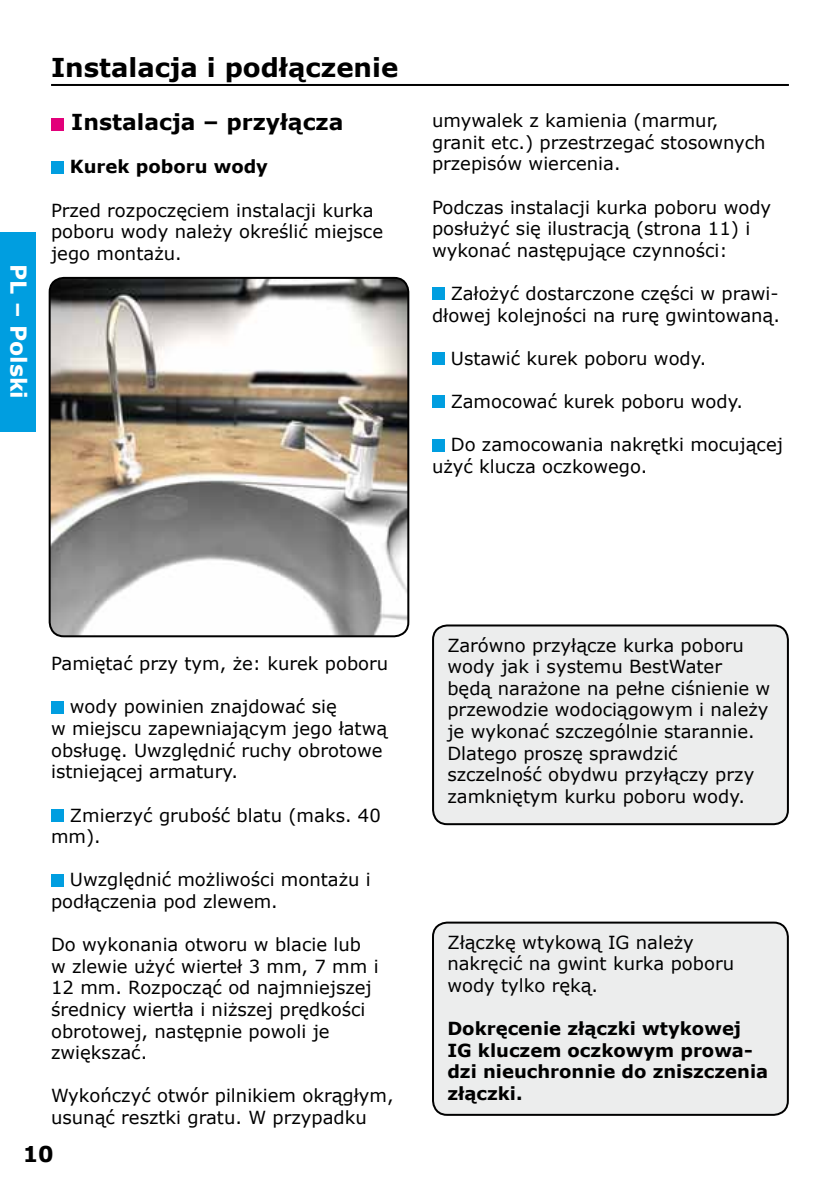
<style>
.page{position:relative;width:840px;height:1191px;background:#fff}
.page>*{position:absolute;margin:0;border:0;box-sizing:border-box;transform-origin:0 0}
.t1{font:700 26px "Verdana";color:#000}
.t2{font:700 22px "Verdana";color:#000}
.t3{font:700 22px "Verdana";color:#fff}
.t4{font:700 21.8px "Verdana";color:#000}
.t5{font:18px/21.6px "Verdana";color:#000}
.t6{font:700 18px/21.6px "Verdana";color:#000}
</style>
<div class="page">
<hr style="left:51px;top:84px;width:737px;height:2px;background:#000">
<div style="left:51px;top:118px;width:12px;height:12px;background:#e2007a"></div>
<div style="left:51px;top:161px;width:12px;height:12px;background:#009ee0"></div>
<div style="left:51px;top:701px;width:12px;height:12px;background:#009ee0"></div>
<div style="left:51px;top:809px;width:12px;height:12px;background:#009ee0"></div>
<div style="left:51px;top:874px;width:12px;height:12px;background:#009ee0"></div>
<img style="left:50px;top:278px;width:358px;height:358px">
<div style="left:49px;top:277px;width:360px;height:360px;border:2px solid #000;border-radius:14px"></div>
<div style="left:432px;top:287px;width:12px;height:13px;background:#009ee0"></div>
<div style="left:432px;top:352px;width:12px;height:13px;background:#009ee0"></div>
<div style="left:432px;top:395px;width:12px;height:13px;background:#009ee0"></div>
<div style="left:432px;top:439px;width:12px;height:12px;background:#009ee0"></div>
<div style="left:433px;top:625px;width:354px;height:199px;background:#eceded;border-radius:14px"></div>
<div style="left:432px;top:624px;width:356px;height:201px;border:2px solid #000;border-radius:14px"></div>
<div style="left:433px;top:922px;width:354px;height:192px;background:#eceded;border-radius:14px"></div>
<div style="left:432px;top:921px;width:356px;height:194px;border:2px solid #000;border-radius:14px"></div>
<div style="left:0;top:231px;width:35px;height:200px;background:#009ee0"></div>
<p class="t3" style="left:33px;top:264px;width:136px;rotate:90deg">PL – Polski</p>
<h1 class="t1" style="left:51px;top:50px;width:348px">Instalacja i podłączenie</h1>
<p class="t2" style="left:71px;top:108px;width:273px">Instalacja – przyłącza</p>
<p class="t6" style="left:70px;top:156px;width:199px">Kurek poboru wody</p>
<p class="t5" style="left:51px;top:200px;width:333px">Przed rozpoczęciem instalacji kurka poboru wody należy określić miejsce jego montażu.</p>
<p class="t5" style="left:432px;top:110px;width:335px">umywalek z kamienia (marmur, granit etc.) przestrzegać stosownych przepisów wiercenia.</p>
<p class="t5" style="left:432px;top:196px;width:340px">Podczas instalacji kurka poboru wody posłużyć się ilustracją (strona 11) i wykonać następujące czynności:</p>
<p class="t5" style="left:432px;top:283px;width:349px;text-align:right">Założyć dostarczone części w prawi&shy;dłowej kolejności na rurę gwintowaną.</p>
<p class="t5" style="left:450px;top:348px;width:257px">Ustawić kurek poboru wody.</p>
<p class="t5" style="left:450px;top:391px;width:294px">Zamocować kurek poboru wody.</p>
<p class="t5" style="left:432px;top:434px;width:352px;text-indent:19px">Do zamocowania nakrętki mocującej użyć klucza oczkowego.</p>
<p class="t5" style="left:51px;top:653px;width:338px">Pamiętać przy tym, że: kurek poboru</p>
<p class="t5" style="left:51px;top:696px;width:337px;text-indent:19px">wody powinien znajdować się<br>w miejscu zapewniającym jego łatwą obsługę. Uwzględnić ruchy obrotowe istniejącej armatury.</p>
<p class="t5" style="left:51px;top:804px;width:331px;text-indent:19px">Zmierzyć grubość blatu (maks. 40 mm).</p>
<p class="t5" style="left:51px;top:869px;width:321px;text-indent:19px">Uwzględnić możliwości montażu i podłączenia pod zlewem.</p>
<p class="t5" style="left:51px;top:934px;width:329px">Do wykonania otworu w blacie lub w zlewie użyć wierteł 3 mm, 7 mm i<br>12 mm. Rozpocząć od najmniejszej średnicy wiertła i niższej prędkości obrotowej, następnie powoli je zwiększać.</p>
<p class="t5" style="left:51px;top:1085px;width:344px">Wykończyć otwór pilnikiem okrągłym, usunąć resztki gratu. W przypadku</p>
<p class="t4" style="left:23px;top:1140px;width:32px">10</p>
<p class="t5" style="left:447px;top:634px;width:324px">Zarówno przyłącze kurka poboru wody jak i systemu BestWater będą narażone na pełne ciśnienie w przewodzie wodociągowym i należy je wykonać szczególnie starannie.<br>Dlatego proszę sprawdzić szczelność obydwu przyłączy przy zamkniętym kurku poboru wody.</p>
<p class="t5" style="left:447px;top:931px;width:288px">Złączkę wtykową IG należy nakręcić na gwint kurka poboru wody tylko ręką.</p>
<p class="t6" style="left:447px;top:1018px;width:322px">Dokręcenie złączki wtykowej<br>IG kluczem oczkowym prowa&shy;dzi nieuchronnie do zniszczenia złączki.</p>
</div>
